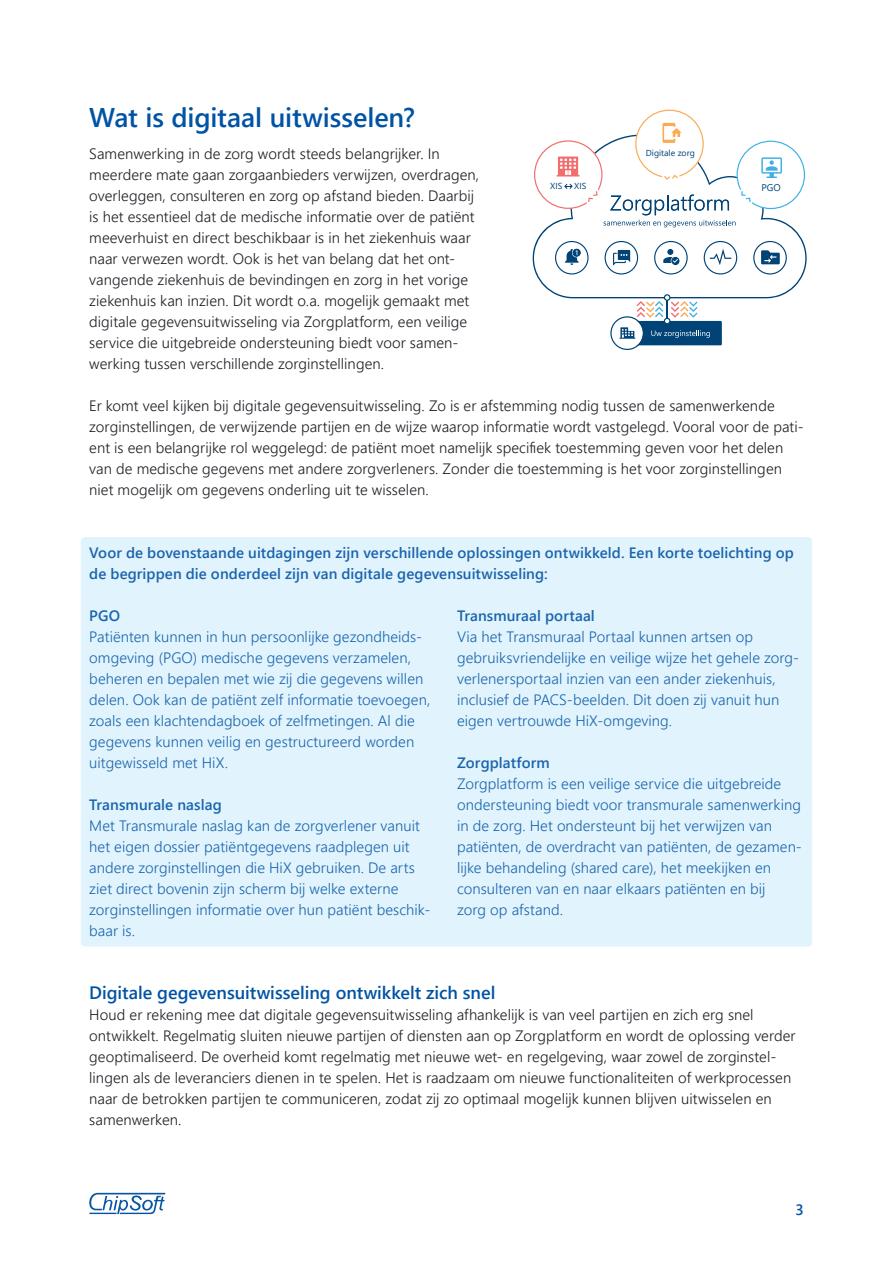
<style>
.page{position:relative;width:893px;height:1263px;background:#fff}
.page>*{position:absolute;margin:0;border:0;box-sizing:border-box;transform-origin:0 0}
.t1{font:600 27px "Segoe UI";letter-spacing:-.005em;color:#0053a4}
.t2{font:600 18px "Segoe UI";letter-spacing:-.005em;color:#0053a4}
.t3{font:300 15px/21px "Segoe UI";letter-spacing:.005em;color:#1c1e24}
.t4{font:300 15px/21px "Segoe UI";letter-spacing:.005em;color:#1a64ad}
.t5{font:600 15px/21px "Segoe UI";letter-spacing:.005em;color:#1a64ad}
.t6{font:600 15px "Segoe UI";color:#0053a4}
.t7{font:9.6px "Segoe UI";color:#004376}
.t8{font:8.7px "Segoe UI";color:#004376}
</style>
<div class="page">
<svg style="left:89px;top:1193px;width:76px;height:21px"></svg>
<div style="left:81px;top:537px;width:731px;height:410px;background:#e1f4fd;border-radius:4px"></div>
<svg style="left:533px;top:110px;width:274px;height:240px"></svg>
<h1 class="t1" style="left:89px;top:92px;width:327px">Wat is digitaal uitwisselen?</h1>
<p class="t3" style="left:89px;top:142px;width:391px">Samenwerking in de zorg wordt steeds belangrijker. In meerdere mate gaan zorgaanbieders verwijzen, overdragen, overleggen, consulteren en zorg op afstand bieden. Daarbij is het essentieel dat de medische informatie over de patiënt meeverhuist en direct beschikbaar is in het ziekenhuis waar naar verwezen wordt. Ook is het van belang dat het ont&shy;vangende ziekenhuis de bevindingen en zorg in het vorige ziekenhuis kan inzien. Dit wordt o.a. mogelijk gemaakt met digitale gegevensuitwisseling via Zorgplatform, een veilige service die uitgebreide ondersteuning biedt voor samen&shy;werking tussen verschillende zorginstellingen.</p>
<p class="t3" style="left:89px;top:394px;width:716px">Er komt veel kijken bij digitale gegevensuitwisseling. Zo is er afstemming nodig tussen de samenwerkende zorginstellingen, de verwijzende partijen en de wijze waarop informatie wordt vastgelegd. Vooral voor de pati&shy;ënt is een belangrijke rol weggelegd: de patiënt moet namelijk specifiek toestemming geven voor het delen van de medische gegevens met andere zorgverleners. Zonder die toestemming is het voor zorginstellingen niet mogelijk om gegevens onderling uit te wisselen.</p>
<p class="t8" style="left:646px;top:145px;width:51px">Digitale zorg</p>
<p class="t8" style="left:550px;top:178px;width:14px">XIS</p>
<p class="t8" style="left:574px;top:178px;width:14px">XIS</p>
<p class="t7" style="left:761px;top:178px;width:21px">PGO</p>
<p class="t5" style="left:89px;top:541px;width:706px">Voor de bovenstaande uitdagingen zijn verschillende oplossingen ontwikkeld. Een korte toelichting op de begrippen die onderdeel zijn van digitale gegevensuitwisseling:</p>
<p class="t5" style="left:89px;top:604px;width:32px">PGO</p>
<p class="t4" style="left:89px;top:625px;width:343px">Patiënten kunnen in hun persoonlijke gezondheids&shy;omgeving (PGO) medische gegevens verzamelen, beheren en bepalen met wie zij die gegevens willen delen. Ook kan de patiënt zelf informatie toevoegen, zoals een klachtendagboek of zelfmetingen. Al die gegevens kunnen veilig en gestructureerd worden uitgewisseld met HiX.</p>
<p class="t5" style="left:89px;top:793px;width:134px">Transmurale naslag</p>
<p class="t4" style="left:89px;top:814px;width:343px">Met Transmurale naslag kan de zorgverlener vanuit het eigen dossier patiëntgegevens raadplegen uit andere zorginstellingen die HiX gebruiken. De arts ziet direct bovenin zijn scherm bij welke externe zorginstellingen informatie over hun patiënt beschik&shy;baar is.</p>
<p class="t5" style="left:457px;top:604px;width:139px">Transmuraal portaal</p>
<p class="t4" style="left:457px;top:625px;width:344px">Via het Transmuraal Portaal kunnen artsen op gebruiksvriendelijke en veilige wijze het gehele zorg&shy;verlenersportaal inzien van een ander ziekenhuis, inclusief de PACS-beelden. Dit doen zij vanuit hun eigen vertrouwde HiX-omgeving.</p>
<p class="t5" style="left:457px;top:751px;width:94px">Zorgplatform</p>
<p class="t4" style="left:457px;top:772px;width:346px">Zorgplatform is een veilige service die uitgebreide ondersteuning biedt voor transmurale samenwerking in de zorg. Het ondersteunt bij het verwijzen van patiënten, de overdracht van patiënten, de gezamen&shy;lijke behandeling (shared care), het meekijken en consulteren van en naar elkaars patiënten en bij<br>zorg op afstand.</p>
<p class="t2" style="left:89px;top:976px;width:408px">Digitale gegevensuitwisseling ontwikkelt zich snel</p>
<p class="t3" style="left:89px;top:1003px;width:708px">Houd er rekening mee dat digitale gegevensuitwisseling afhankelijk is van veel partijen en zich erg snel ontwikkelt. Regelmatig sluiten nieuwe partijen of diensten aan op Zorgplatform en wordt de oplossing verder geoptimaliseerd. De overheid komt regelmatig met nieuwe wet- en regelgeving, waar zowel de zorginstel&shy;lingen als de leveranciers dienen in te spelen. Het is raadzaam om nieuwe functionaliteiten of werkprocessen naar de betrokken partijen te communiceren, zodat zij zo optimaal mogelijk kunnen blijven uitwisselen en samenwerken.</p>
<p class="t6" style="left:795px;top:1196px;width:10px">3</p>
</div>
